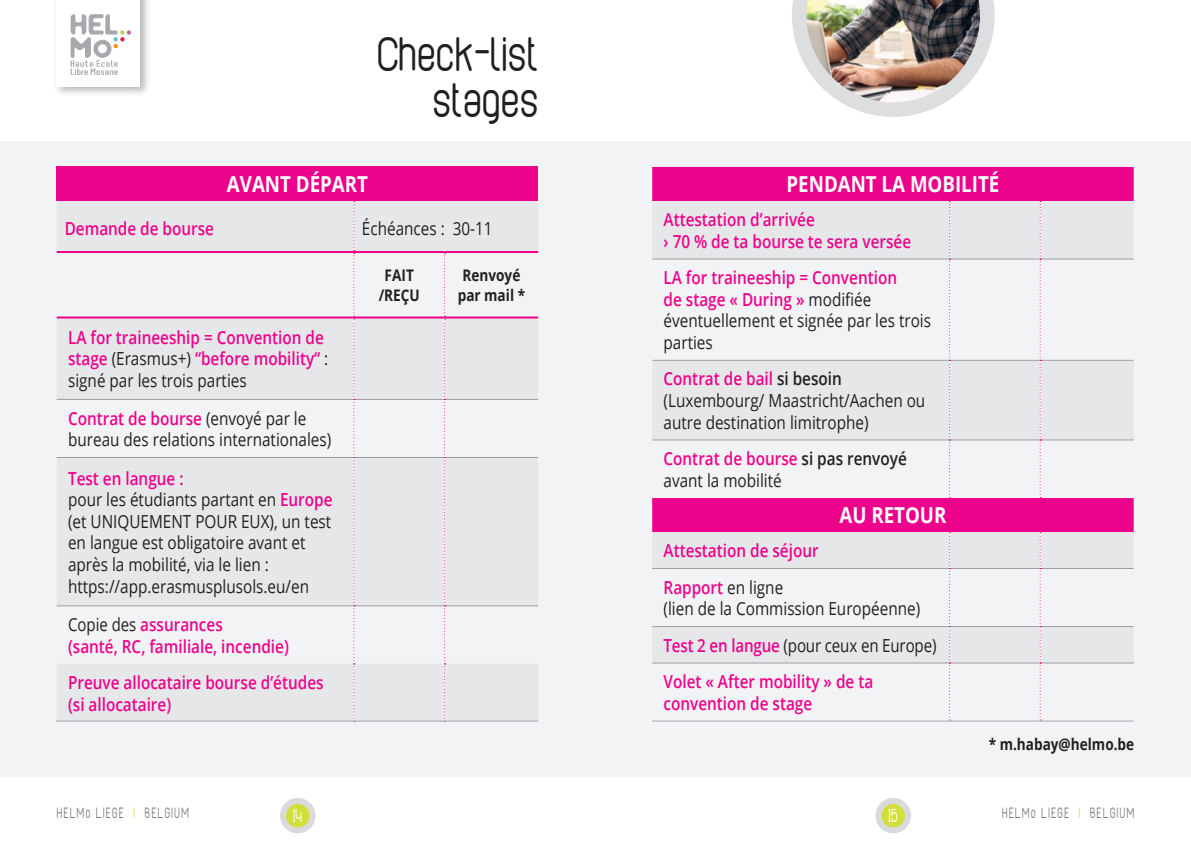
<style>
.page{position:relative;width:1191px;height:842px;background:#fff}
.page>*{position:absolute;margin:0;border:0;box-sizing:border-box;transform-origin:0 0}
.t1{font:52px/46px "Cabo Rounded";color:#231f20;text-align:right;scale:.88 1}
.t2{font:700 22px "Open Sans";color:#fff;scale:.85 1}
.t3{font:20px "Cabo Rounded";color:#fff;scale:.7 1}
.t4{font:18px/21.6px "Open Sans";color:#231f20;scale:.85 1}
.t5{font:600 18px/21.6px "Open Sans";color:#ed028c;scale:.85 1}
.t6{font:18px "Open Sans";color:#231f20;scale:.84 1}
.t7{font:700 16px/19.2px "Open Sans";color:#231f20;text-align:center;scale:.85 1}
.t8{font:16px "Cabo Rounded";letter-spacing:.15em;color:#76787b;scale:.7 1}
.s1{font-weight:400;color:#231f20}
.s2{font-weight:600;color:#ed028c}
.s3{font-weight:600}
.s4{color:#231f20}
.s5{color:#d2de39}
</style>
<div class="page">
<div style="left:595px;top:142px;width:596px;height:635px;background:#f2f3f4"></div>
<div style="left:0;top:142px;width:595px;height:635px;background:#f2f3f4"></div>
<div style="left:52px;top:0;width:99px;height:97px;background:#231f20;opacity:.34"></div>
<div style="left:57px;top:0;width:83px;height:86px;background:#fff"></div>
<svg style="left:71px;top:14px;width:60px;height:61px"></svg>
<svg style="left:878px;top:801px;width:30px;height:29px"></svg>
<div style="left:875px;top:798px;width:36px;height:35px;border:6px solid #d9dadc;border-radius:50%"></div>
<div style="left:283px;top:801px;width:29px;height:29px;background:#d2de39;border-radius:50%"></div>
<div style="left:280px;top:798px;width:35px;height:35px;border:6px solid #d9dadc;border-radius:50%"></div>
<div style="left:57px;top:167px;width:481px;height:34px;background:#ed028c"></div>
<svg style="left:57px;top:201px;width:481px;height:521px;fill:#e6e7e9"></svg>
<hr style="left:57px;top:399px;width:296px;height:1px;background:#9d9fa2">
<hr style="left:354px;top:399px;width:90px;height:1px;background:#9d9fa2">
<hr style="left:445px;top:399px;width:93px;height:1px;background:#9d9fa2">
<hr style="left:57px;top:457px;width:296px;height:1px;background:#9d9fa2">
<hr style="left:354px;top:457px;width:90px;height:1px;background:#9d9fa2">
<hr style="left:445px;top:457px;width:93px;height:1px;background:#9d9fa2">
<hr style="left:57px;top:605px;width:296px;height:1px;background:#9d9fa2">
<hr style="left:354px;top:605px;width:90px;height:1px;background:#9d9fa2">
<hr style="left:445px;top:605px;width:93px;height:1px;background:#9d9fa2">
<svg style="left:353px;top:201px;width:2px;height:521px"></svg>
<svg style="left:444px;top:253px;width:1px;height:469px"></svg>
<hr style="left:57px;top:251px;width:297px;height:2px;background:#ed028c">
<hr style="left:354px;top:251px;width:90px;height:2px;background:#ed028c">
<hr style="left:444px;top:251px;width:94px;height:2px;background:#ed028c">
<hr style="left:57px;top:316px;width:297px;height:2px;background:#ed028c">
<hr style="left:354px;top:316px;width:90px;height:2px;background:#ed028c">
<hr style="left:444px;top:316px;width:94px;height:2px;background:#ed028c">
<hr style="left:56px;top:720px;width:482px;height:1px;background:#a8a9ad">
<div style="left:652px;top:167px;width:481px;height:34px;background:#ed028c"></div>
<svg style="left:652px;top:201px;width:481px;height:461px;fill:#ede7e9"></svg>
<hr style="left:652px;top:259px;width:297px;height:1px;background:#9d9fa2">
<hr style="left:950px;top:259px;width:89px;height:1px;background:#9d9fa2">
<hr style="left:1040px;top:259px;width:93px;height:1px;background:#9d9fa2">
<hr style="left:652px;top:360px;width:297px;height:1px;background:#9d9fa2">
<hr style="left:950px;top:360px;width:89px;height:1px;background:#9d9fa2">
<hr style="left:1040px;top:360px;width:93px;height:1px;background:#9d9fa2">
<hr style="left:652px;top:439px;width:297px;height:1px;background:#9d9fa2">
<hr style="left:950px;top:439px;width:89px;height:1px;background:#9d9fa2">
<hr style="left:1040px;top:439px;width:93px;height:1px;background:#9d9fa2">
<hr style="left:652px;top:568px;width:297px;height:1px;background:#9d9fa2">
<hr style="left:950px;top:568px;width:89px;height:1px;background:#9d9fa2">
<hr style="left:1040px;top:568px;width:93px;height:1px;background:#9d9fa2">
<hr style="left:652px;top:626px;width:297px;height:1px;background:#9d9fa2">
<hr style="left:950px;top:626px;width:89px;height:1px;background:#9d9fa2">
<hr style="left:1040px;top:626px;width:93px;height:1px;background:#9d9fa2">
<hr style="left:652px;top:662px;width:297px;height:1px;background:#9d9fa2">
<hr style="left:950px;top:662px;width:89px;height:1px;background:#9d9fa2">
<hr style="left:1040px;top:662px;width:93px;height:1px;background:#9d9fa2">
<svg style="left:949px;top:201px;width:1px;height:297px"></svg>
<svg style="left:1039px;top:201px;width:2px;height:297px"></svg>
<svg style="left:949px;top:532px;width:1px;height:188px"></svg>
<svg style="left:1039px;top:532px;width:2px;height:188px"></svg>
<hr style="left:652px;top:720px;width:297px;height:1px;background:#a8a9ad">
<hr style="left:949px;top:720px;width:91px;height:1px;background:#a8a9ad">
<hr style="left:1040px;top:720px;width:93px;height:1px;background:#a8a9ad">
<svg style="left:792px;top:0;width:202px;height:117px"></svg>
<img style="left:806px;top:0;width:174px;height:102px">
<p class="t1" style="left:378px;top:32px;width:185px">Check-list stages</p>
<p class="t2" style="left:227px;top:169px;width:167px">AVANT DÉPART</p>
<p class="t5" style="left:65px;top:217px;width:177px">Demande de bourse</p>
<p class="t4" style="left:362px;top:217px;width:155px">Échéances : 30-11</p>
<p class="t7" style="left:379px;top:265px;width:50px">FAIT /REÇU</p>
<p class="t7" style="left:458px;top:265px;width:81px;text-align:left">Renvoyé par mail *</p>
<p class="t5" style="left:68px;top:326px;width:308px">LA for traineeship = Convention de stage <span class="s1">(Erasmus+)</span> “before mobility“ <span class="s1">: signé par les trois parties</span></p>
<p class="t4" style="left:68px;top:407px;width:311px"><span class="s2">Contrat de bourse</span> (envoyé par le bureau des relations internationales)</p>
<p class="t4" style="left:68px;top:467px;width:313px"><span class="s2">Test en langue :<br></span>pour les étudiants partant en <span class="s2">Europe </span>(et UNIQUEMENT POUR EUX), un test en langue est obligatoire avant et après la mobilité, via le lien : https://app.erasmusplusols.eu/en</p>
<p class="t5" style="left:68px;top:613px;width:261px"><span class="s1">Copie des</span> assurances<br>(santé, RC, familiale, incendie)</p>
<p class="t5" style="left:68px;top:671px;width:302px">Preuve allocataire bourse d’études (si allocataire)</p>
<p class="t2" style="left:786px;top:169px;width:252px">PENDANT LA MOBILITÉ</p>
<p class="t5" style="left:663px;top:208px;width:293px">Attestation d’arrivée<br>› 70 % de ta bourse te sera versée</p>
<p class="t4" style="left:663px;top:266px;width:316px"><span class="s2">LA for traineeship = Convention<br>de stage « During »</span> modifiée éventuellement et signée par les trois parties</p>
<p class="t4" style="left:663px;top:368px;width:309px"><span class="s2">Contrat de bail</span> <span class="s3">si besoin </span>(Luxembourg/ Maastricht/Aachen ou autre destination limitrophe)</p>
<p class="t5" style="left:663px;top:447px;width:288px">Contrat de bourse <span class="s4">si pas renvoyé </span><span class="s1">avant la mobilité</span></p>
<p class="t2" style="left:839px;top:500px;width:127px">AU RETOUR</p>
<p class="t5" style="left:663px;top:539px;width:184px">Attestation de séjour</p>
<p class="t4" style="left:663px;top:576px;width:303px"><span class="s2">Rapport</span> en ligne<br>(lien de la Commission Européenne)</p>
<p class="t6" style="left:663px;top:633px;width:326px"><span class="s2">Test 2 en langue</span> (pour ceux en Europe)</p>
<p class="t5" style="left:663px;top:670px;width:248px">Volet « After mobility » de ta convention de stage</p>
<p class="t7" style="left:988px;top:734px;width:173px">* m.habay@helmo.be</p>
<p class="t8" style="left:57px;top:805px;width:190px">HELMo LIEGE <span class="s5">I</span> BELGIUM</p>
<p class="t8" style="left:1002px;top:805px;width:190px">HELMo LIEGE <span class="s5">I</span> BELGIUM</p>
<p class="t3" style="left:293px;top:805px;width:15px">14</p>
<p class="t3" style="left:888px;top:805px;width:15px">15</p>
</div>
